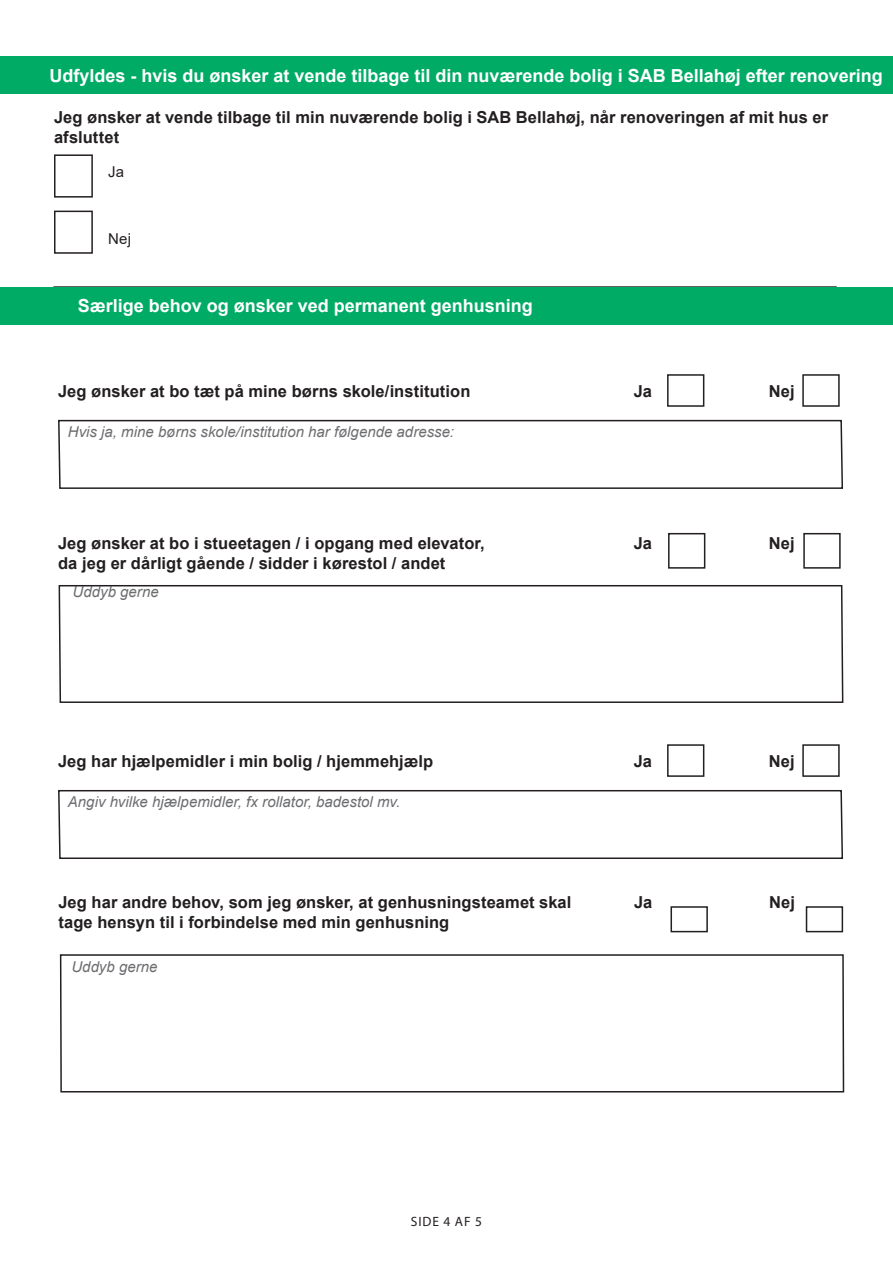
<style>
.page{position:relative;width:893px;height:1263px;background:#fff}
.page>*{position:absolute;margin:0;border:0;box-sizing:border-box;transform-origin:0 0}
.Overskrift_afsnit{font:700 18px "Arial";color:#fff}
.Ny_bredde{font:700 16.5px/19.8px "Arial";letter-spacing:.005em;color:#231f20}
.t1{font:italic 15px "Arial";color:#6c6d70}
.Tekst_til_tabel{font:15px "Arial";color:#231f20}
.t2{font:13.5px "Myriad Pro";letter-spacing:.06em;color:#231f20}
</style>
<div class="page">
<div style="left:54px;top:154px;width:39px;height:44px;border:2px solid #231f20"></div>
<div style="left:54px;top:211px;width:39px;height:43px;border:2px solid #231f20"></div>
<div style="left:0;top:57px;width:893px;height:37px;background:#00ab66"></div>
<div style="left:0;top:287px;width:893px;height:37px;background:#00ab66"></div>
<div style="left:667px;top:374px;width:37px;height:33px;border:2px solid #231f20"></div>
<div style="left:802px;top:374px;width:38px;height:33px;border:2px solid #231f20"></div>
<svg style="left:58px;top:419px;width:785px;height:70px"></svg>
<div style="left:668px;top:533px;width:37px;height:36px;border:2px solid #231f20"></div>
<div style="left:803px;top:533px;width:38px;height:36px;border:2px solid #231f20"></div>
<svg style="left:58px;top:585px;width:786px;height:118px"></svg>
<div style="left:670px;top:906px;width:38px;height:26px;border:2px solid #231f20"></div>
<div style="left:806px;top:906px;width:37px;height:26px;border:2px solid #231f20"></div>
<svg style="left:59px;top:954px;width:786px;height:139px"></svg>
<div style="left:667px;top:744px;width:37px;height:33px;border:2px solid #231f20"></div>
<div style="left:802px;top:744px;width:38px;height:33px;border:2px solid #231f20"></div>
<svg style="left:58px;top:790px;width:786px;height:69px"></svg>
<p class="Overskrift_afsnit" style="left:49px;top:63px;width:835px">Udfyldes - hvis du ønsker at vende tilbage til din nuværende bolig i SAB Bellahøj efter renovering</p>
<p class="Ny_bredde" style="left:54px;top:108px;width:776px">Jeg ønsker at vende tilbage til min nuværende bolig i SAB Bellahøj, når renoveringen af mit hus er afsluttet</p>
<p class="Tekst_til_tabel" style="left:108px;top:161px;width:18px">Ja</p>
<p class="Tekst_til_tabel" style="left:108px;top:228px;width:25px">Nej</p>
<p class="Overskrift_afsnit" style="left:78px;top:293px;width:457px">Særlige behov og ønsker ved permanent genhusning</p>
<p class="Ny_bredde" style="left:58px;top:382px;width:414px">Jeg ønsker at bo tæt på mine børns skole/institution</p>
<p class="Ny_bredde" style="left:634px;top:382px;width:20px">Ja</p>
<p class="Ny_bredde" style="left:769px;top:382px;width:27px">Nej</p>
<p class="t1" style="left:68px;top:422px;width:388px">Hvis ja, mine børns skole/institution har følgende adresse:</p>
<p class="Ny_bredde" style="left:58px;top:534px;width:428px">Jeg ønsker at bo i stueetagen / i opgang med elevator,</p>
<p class="Ny_bredde" style="left:634px;top:534px;width:20px">Ja</p>
<p class="Ny_bredde" style="left:769px;top:534px;width:27px">Nej</p>
<p class="Ny_bredde" style="left:58px;top:553px;width:389px">da jeg er dårligt gående / sidder i kørestol / andet</p>
<p class="t1" style="left:73px;top:582px;width:88px">Uddyb gerne</p>
<p class="Ny_bredde" style="left:58px;top:752px;width:377px">Jeg har hjælpemidler i min bolig / hjemmehjælp</p>
<p class="Ny_bredde" style="left:634px;top:752px;width:20px">Ja</p>
<p class="Ny_bredde" style="left:769px;top:752px;width:27px">Nej</p>
<p class="t1" style="left:68px;top:792px;width:334px">Angiv hvilke hjælpemidler, fx rollator, badestol mv.</p>
<p class="Ny_bredde" style="left:58px;top:892px;width:514px">Jeg har andre behov, som jeg ønsker, at genhusningsteamet skal</p>
<p class="Ny_bredde" style="left:634px;top:892px;width:20px">Ja</p>
<p class="Ny_bredde" style="left:769px;top:892px;width:27px">Nej</p>
<p class="Ny_bredde" style="left:58px;top:912px;width:392px">tage hensyn til i forbindelse med min genhusning</p>
<p class="t1" style="left:71px;top:957px;width:88px">Uddyb gerne</p>
<p class="t2" style="left:411px;top:1213px;width:72px">SIDE 4 AF 5</p>
</div>
